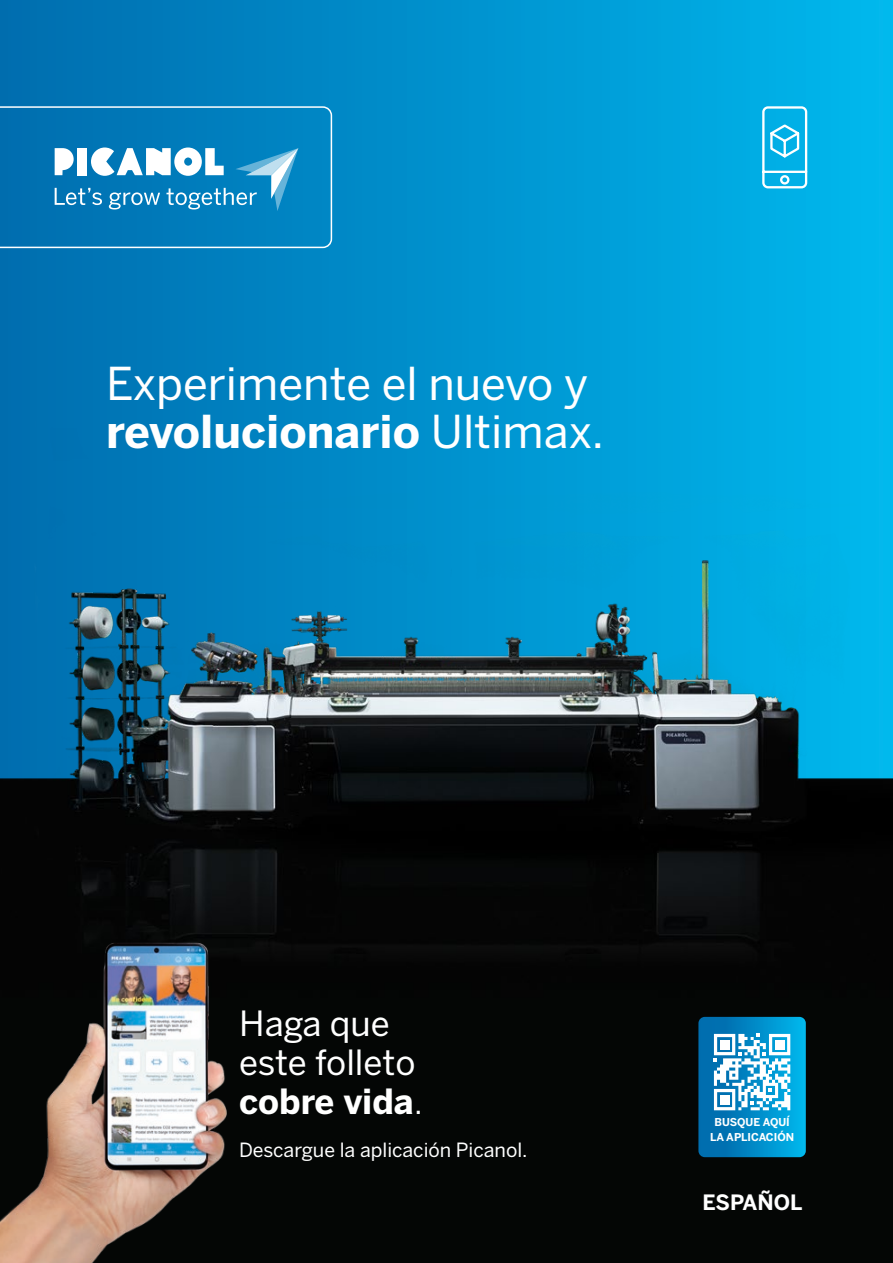
<style>
.page{position:relative;width:893px;height:1263px;background:#fff}
.page>*{position:absolute;margin:0;border:0;box-sizing:border-box;transform-origin:0 0}
.t1{font:45px/48px "Benton Sans";color:#fff}
.t2{font:34.5px/39px "Benton Sans";color:#fff}
.t3{font:700 21px "Benton Sans";color:#fff}
.t4{font:19.5px "Benton Sans";color:#fff}
.t5{font:700 10.8px/15px "Benton Sans";color:#fff;text-align:center}
.s1{font-weight:700}
.s2{font-style:inherit}
</style>
<div class="page">
<div style="left:0;top:0;width:893px;height:871px;background:linear-gradient(to right,#006cae,#00b8ed)"></div>
<img style="left:0;top:219px;width:893px;height:1044px">
<img style="left:0;top:926px;width:242px;height:337px">
<svg style="left:761px;top:105px;width:47px;height:85px"></svg>
<svg style="left:0;top:106px;width:333px;height:143px;background:#097ebb"></svg>
<svg style="left:55px;top:147px;width:243px;height:64px"></svg>
<svg style="left:698px;top:1017px;width:108px;height:140px"></svg>
<div style="left:775px;top:1040px;width:9px;height:9px;background:#fff"></div>
<div style="left:720px;top:1095px;width:9px;height:9px;background:#fff"></div>
<div style="left:720px;top:1040px;width:9px;height:9px;background:#fff"></div>
<p class="t1" style="left:106px;top:359px;width:499px">Experimente el nuevo y <span class="s1">revolucionario</span> Ultimax.</p>
<p class="t2" style="left:239px;top:1003px;width:185px">Haga que este folleto <span class="s1">cobre vida</span><span class="s2">.</span></p>
<p class="t4" style="left:239px;top:1138px;width:290px">Descargue la aplicación Picanol.</p>
<p class="t5" style="left:710px;top:1114px;width:86px">BUSQUE AQUÍ<br>LA APLICACIÓN</p>
<p class="t3" style="left:702px;top:1189px;width:102px">ESPAÑOL</p>
</div>
